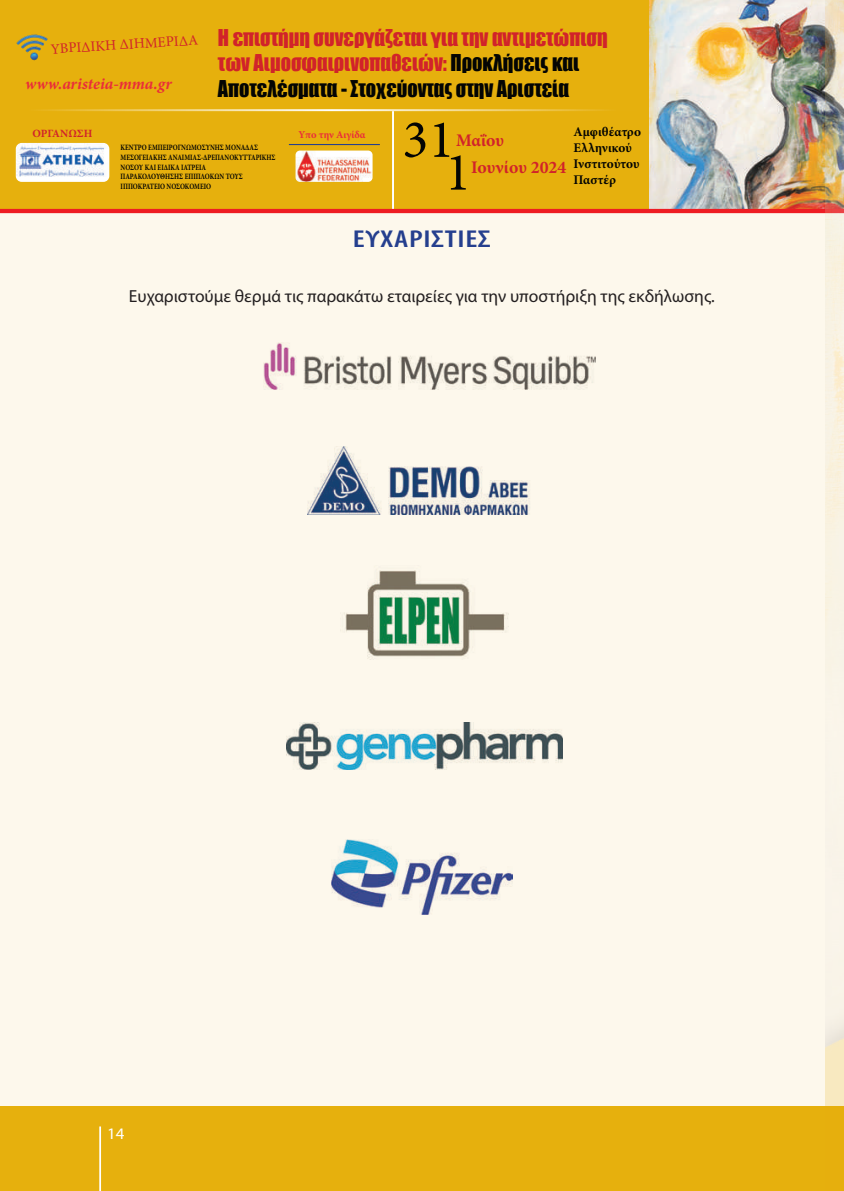
<style>
.page{position:relative;width:844px;height:1191px;background:#fff}
.page>*{position:absolute;margin:0;border:0;box-sizing:border-box;transform-origin:0 0}
.t1{font:54.07px "Minion Pro";color:#040503}
.t2{font:600 condensed 24.5px "Myriad Pro";letter-spacing:.025em;color:#253f8e;scale:1.3 1}
.t3{font:21.35px/25.6px "Impact";color:#d1232a;scale:.95 1}
.t4{font:700 17.68px/27.5px "Minion Pro";color:#d1232a}
.t5{font:17.5px "Myriad Pro";color:#231f20}
.t6{font:italic 700 16.28px "Minion Pro";letter-spacing:.005em;color:#ea2d3a}
.t7{font:16.1px "Myriad Pro";color:#fff;scale:1.05 1}
.t8{font:14.53px "Minion Pro";color:#d1232a}
.t9{font:700 13.3px/15.9px "Minion Pro";color:#040503}
.t10{font:700 11.03px "Minion Pro";color:#d1232a}
.t11{font:700 10.5px "Minion Pro";color:#ea2d3a}
.t12{font:700 8.05px/9.8px "Minion Pro";color:#040503;scale:.8 1}
.s1{color:#040503}
</style>
<div class="page">
<div style="left:0;top:0;width:843px;height:1191px;background:#fdf8ec"></div>
<div style="left:0;top:1106px;width:843px;height:85px;background:#e6b00d"></div>
<hr style="left:99px;top:1126px;width:2px;height:65px;background:#fff">
<div style="left:0;top:0;width:836px;height:209px;background:#e6b00d"></div>
<img style="left:649px;top:0;width:175px;height:209px">
<img style="left:24px;top:35px;width:21px;height:2px">
<svg style="left:18px;top:37px;width:29px;height:23px"></svg>
<img style="left:21px;top:41px;width:23px;height:3px">
<img style="left:21px;top:44px;width:23px;height:3px">
<img style="left:16px;top:143px;width:93px;height:39px">
<hr style="left:392px;top:111px;width:2px;height:98px;background:#fff">
<hr style="left:0;top:109px;width:637px;height:2px;background:#fff">
<hr style="left:289px;top:144px;width:91px;height:1px;background:#253f8e">
<img style="left:295px;top:151px;width:77px;height:31px">
<hr style="left:0;top:209px;width:843px;height:4px;background:#ee1d23">
<img style="left:308px;top:446px;width:222px;height:68px">
<img style="left:263px;top:342px;width:332px;height:47px">
<img style="left:340px;top:570px;width:168px;height:90px">
<img style="left:286px;top:722px;width:276px;height:47px">
<img style="left:331px;top:839px;width:181px;height:75px">
<img style="left:824px;top:0;width:19px;height:1106px">
<h3 class="t3" style="left:218px;top:24px;width:411px">H επιστήμη συνεργάζεται για την αντιμετώπιση των Αιμοσφαιρινοπαθειών: <span class="s1">Προκλήσεις και<br>Αποτελέσματα - Στοχεύοντας στην Αριστεία</span></h3>
<h3 class="t9" style="left:573px;top:124px;width:69px">Αμφιθέατρο<br>Ελληνικού<br>Ινστιτούτου<br>Παστέρ</h3>
<h3 class="t8" style="left:50px;top:40px;width:149px;rotate:-4deg">YBΡΙΔΙΚΗ ΔΙΗΜΕΡΙΔΑ</h3>
<h3 class="t6" style="left:25px;top:72px;width:148px">www.aristeia-mma.gr</h3>
<h1 class="t1" style="left:402px;top:103px;width:53px">31</h1>
<h3 class="t10" style="left:32px;top:126px;width:61px">ΟΡΓΑΝΩΣΗ</h3>
<h3 class="t11" style="left:298px;top:127px;width:69px">Yπο την Αιγίδα</h3>
<h3 class="t4" style="left:471px;top:126px;width:97px;text-indent:-15px">Μαΐου<br>Ιουνίου 2024</h3>
<p class="t12" style="left:121px;top:142px;width:195px">ΚΕΝΤΡΟ ΕΜΠΕΙΡΟΓΝΩΜΟΣΥΝΗΣ ΜΟΝΑΔΑΣ<br>ΜΕΣΟΓΕΙΑΚΗΣ ΑΝΑΙΜΙΑΣ-ΔΡΕΠΑΝΟΚΥΤΤΑΡΙΚΗΣ<br>ΝΟΣΟΥ ΚΑΙ ΕΙΔΙΚΑ ΙΑΤΡΕΙΑ<br>ΠΑΡΑΚΟΛΟΥΘΗΣΗΣ ΕΠΙΠΛΟΚΩΝ ΤΟΥΣ<br>ΙΠΠΟΚΡΑΤΕΙΟ ΝΟΣΟΚΟΜΕΙΟ</p>
<h1 class="t1" style="left:445px;top:136px;width:27px">1</h1>
<h2 class="t2" style="left:353px;top:224px;width:42px">ΕΥΧΑΡΙΣΤΙ</h2>
<h2 class="t2" style="left:465px;top:224px;width:20px">ΕΣ</h2>
<h3 class="t5" style="left:129px;top:286px;width:587px">Ευχαριστούμε θερμά τις παρακάτω εταιρείες για την υποστήριξη της εκδήλωσης.</h3>
<h3 class="t7" style="left:107px;top:1123px;width:18px">14</h3>
</div>
